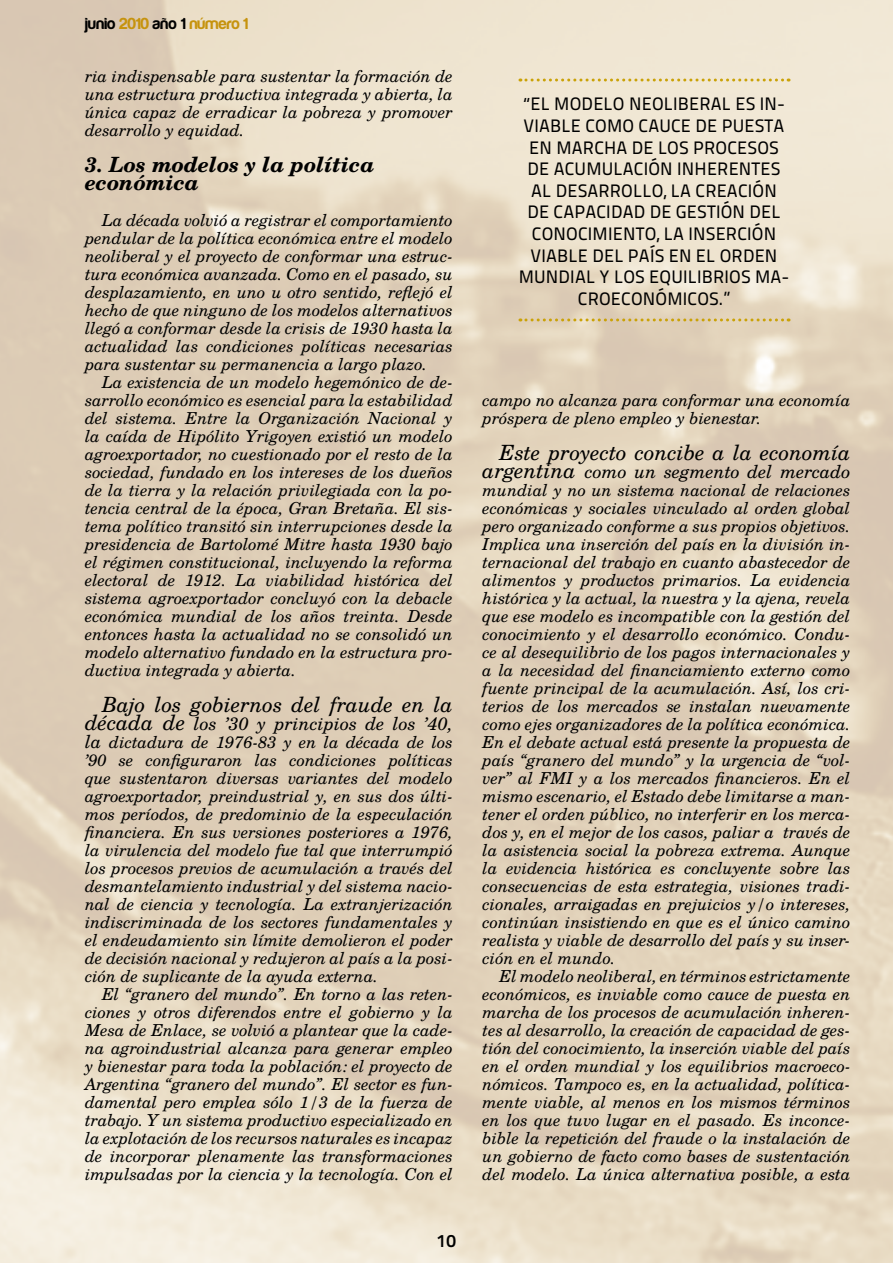
<style>
.page{position:relative;width:893px;height:1263px;background:#fff}
.page>*{position:absolute;margin:0;border:0;box-sizing:border-box;transform-origin:0 0}
.t1{font:italic 21px "Te X Gyre Schola";color:#000}
.t2{font:italic 700 21px/18px "Te X Gyre Schola";color:#000}
.t3{font:18px/21.6px "Titillium Maps 26 L 500 wt";letter-spacing:.01em;color:#000}
.t4{font:italic 18px "Te X Gyre Schola";color:#000}
.t5{font:18px "Titillium Maps 26 L 750 wt";color:#000}
.t6{font:italic 16.5px/18px "Te X Gyre Schola";color:#000;text-align:justify}
.t7{font:700 16.5px "Harabara";color:#c6930e}
.s1{color:#000}
.s2{font-size:21px}
.s3{font-size:18px}
</style>
<div class="page">
<img style="left:0;top:0;width:893px;height:1263px">
<svg style="left:520px;top:79px;width:269px;height:3px"></svg>
<svg style="left:520px;top:318px;width:269px;height:3px"></svg>
<p class="t7" style="left:85px;top:15px;width:165px"><span class="s1">junio</span> 2010 <span class="s1">año 1</span> número 1</p>
<p class="t6" style="left:85px;top:66px;width:369px">ria indispensable para sustentar la formación de una estructura productiva integrada y abierta, la única capaz de erradicar la pobreza y promover desarrollo y equidad.</p>
<p class="t2" style="left:85px;top:154px;width:291px">3. Los modelos y la política económica</p>
<p class="t6" style="left:85px;top:210px;width:369px;text-indent:17px">La década volvió a registrar el comportamiento pendular de la política económica entre el modelo neoliberal y el proyecto de conformar una estruc&shy;tura económica avanzada. Como en el pasado, su desplazamiento, en uno u otro sentido, reflejó el hecho de que ninguno de los modelos alternativos llegó a conformar desde la crisis de 1930 hasta la actualidad las condiciones políticas necesarias para sustentar su permanencia a largo plazo.</p>
<p class="t6" style="left:85px;top:372px;width:369px;text-indent:17px">La existencia de un modelo hegemónico de de&shy;sarrollo económico es esencial para la estabilidad del sistema. Entre la Organización Nacional y la caída de Hipólito Yrigoyen existió un modelo agroexportador, no cuestionado por el resto de la sociedad, fundado en los intereses de los dueños de la tierra y la relación privilegiada con la po&shy;tencia central de la época, Gran Bretaña. El sis&shy;tema político transitó sin interrupciones desde la presidencia de Bartolomé Mitre hasta 1930 bajo el régimen constitucional, incluyendo la reforma electoral de 1912. La viabilidad histórica del sistema agroexportador concluyó con la debacle económica mundial de los años treinta. Desde entonces hasta la actualidad no se consolidó un modelo alternativo fundado en la estructura pro&shy;ductiva integrada y abierta.</p>
<p class="t1" style="left:102px;top:688px;width:352px">Bajo los gobiernos del fraude en la</p>
<p class="t4" style="left:85px;top:709px;width:369px"><span class="s2">década de</span> los ’30 y principios de los ’40,</p>
<p class="t6" style="left:85px;top:732px;width:369px"><span class="s3">la</span> dictadura de 1976-83 y en la década de los ’90 se configuraron las condiciones políticas que sustentaron diversas variantes del modelo agroexportador, preindustrial y, en sus dos últi&shy;mos períodos, de predominio de la especulación financiera. En sus versiones posteriores a 1976, la virulencia del modelo fue tal que interrumpió los procesos previos de acumulación a través del desmantelamiento industrial y del sistema nacio&shy;nal de ciencia y tecnología. La extranjerización indiscriminada de los sectores fundamentales y el endeudamiento sin límite demolieron el poder de decisión nacional y redujeron al país a la posi&shy;ción de suplicante de la ayuda externa.</p>
<p class="t6" style="left:85px;top:984px;width:369px;text-indent:17px">El “granero del mundo”. En torno a las reten&shy;ciones y otros diferendos entre el gobierno y la Mesa de Enlace, se volvió a plantear que la cade&shy;na agroindustrial alcanza para generar empleo y bienestar para toda la población: el proyecto de Argentina “granero del mundo”. El sector es fun&shy;damental pero emplea sólo 1/3 de la fuerza de trabajo. Y un sistema productivo especializado en la explotación de los recursos naturales es incapaz de incorporar plenamente las transformaciones impulsadas por la ciencia y la tecnología. Con el</p>
<p class="t5" style="left:437px;top:1227px;width:21px">10</p>
<p class="t3" style="left:523px;top:92px;width:263px">“EL MODELO NEOLIBERAL ES IN-<br>VIABLE COMO CAUCE DE PUE</p>
<p class="t3" style="left:527px;top:114px;width:257px;text-indent:227px">STA<br>EN MARCHA DE LOS PROCESOS<br>DE ACUMU</p>
<p class="t3" style="left:527px;top:157px;width:255px;text-indent:86px">LACIÓN INHERENTES<br>AL DESARROLLO, LA CREACIÓN<br>DE CAPA</p>
<p class="t3" style="left:596px;top:200px;width:186px">CIDAD DE GESTIÓN DEL</p>
<p class="t3" style="left:532px;top:222px;width:246px">CONOCIM IENTO, LA INSERCIÓN</p>
<p class="t3" style="left:531px;top:243px;width:248px">VIABLE DEL PAÍS EN EL ORDEN</p>
<p class="t3" style="left:519px;top:265px;width:272px">MU NDIAL Y LOS EQUILIBRIOS MA-</p>
<p class="t3" style="left:578px;top:287px;width:154px">CROECONÓM ICOS.”</p>
<p class="t6" style="left:483px;top:390px;width:369px">campo no alcanza para conformar una economía próspera de pleno empleo y bienestar.</p>
<p class="t1" style="left:500px;top:436px;width:352px">Este proyecto concibe a la economía</p>
<p class="t4" style="left:483px;top:457px;width:369px"><span class="s2">argentina</span> como un segmento del mercado</p>
<p class="t6" style="left:483px;top:480px;width:369px">mundial y no un sistema nacional de relaciones económicas y sociales vinculado al orden global pero organizado conforme a sus propios objetivos.<br>Implica una inserción del país en la división in&shy;ternacional del trabajo en cuanto abastecedor de alimentos y productos primarios. La evidencia histórica y la actual, la nuestra y la ajena, revela que ese modelo es incompatible con la gestión del conocimiento y el desarrollo económico. Condu&shy;ce al desequilibrio de los pagos internacionales y a la necesidad del financiamiento externo como fuente principal de la acumulación. Así, los cri&shy;terios de los mercados se instalan nuevamente como ejes organizadores de la política económica.<br>En el debate actual está presente la propuesta de país “granero del mundo” y la urgencia de “vol&shy;ver” al FMI y a los mercados financieros. En el mismo escenario, el Estado debe limitarse a man&shy;tener el orden público, no interferir en los merca&shy;dos y, en el mejor de los casos, paliar a través de la asistencia social la pobreza extrema. Aunque la evidencia histórica es concluyente sobre las consecuencias de esta estrategia, visiones tradi&shy;cionales, arraigadas en prejuicios y/o intereses, continúan insistiendo en que es el único camino realista y viable de desarrollo del país y su inser&shy;ción en el mundo.</p>
<p class="t6" style="left:483px;top:966px;width:369px;text-indent:17px">El modelo neoliberal, en términos estrictamente económicos, es inviable como cauce de puesta en marcha de los procesos de acumulación inheren&shy;tes al desarrollo, la creación de capacidad de ges&shy;tión del conocimiento, la inserción viable del país en el orden mundial y los equilibrios macroeco&shy;nómicos. Tampoco es, en la actualidad, política&shy;mente viable, al menos en los mismos términos en los que tuvo lugar en el pasado. Es inconce&shy;bible la repetición del fraude o la instalación de un gobierno de facto como bases de sustentación del modelo. La única alternativa posible, a esta</p>
</div>
